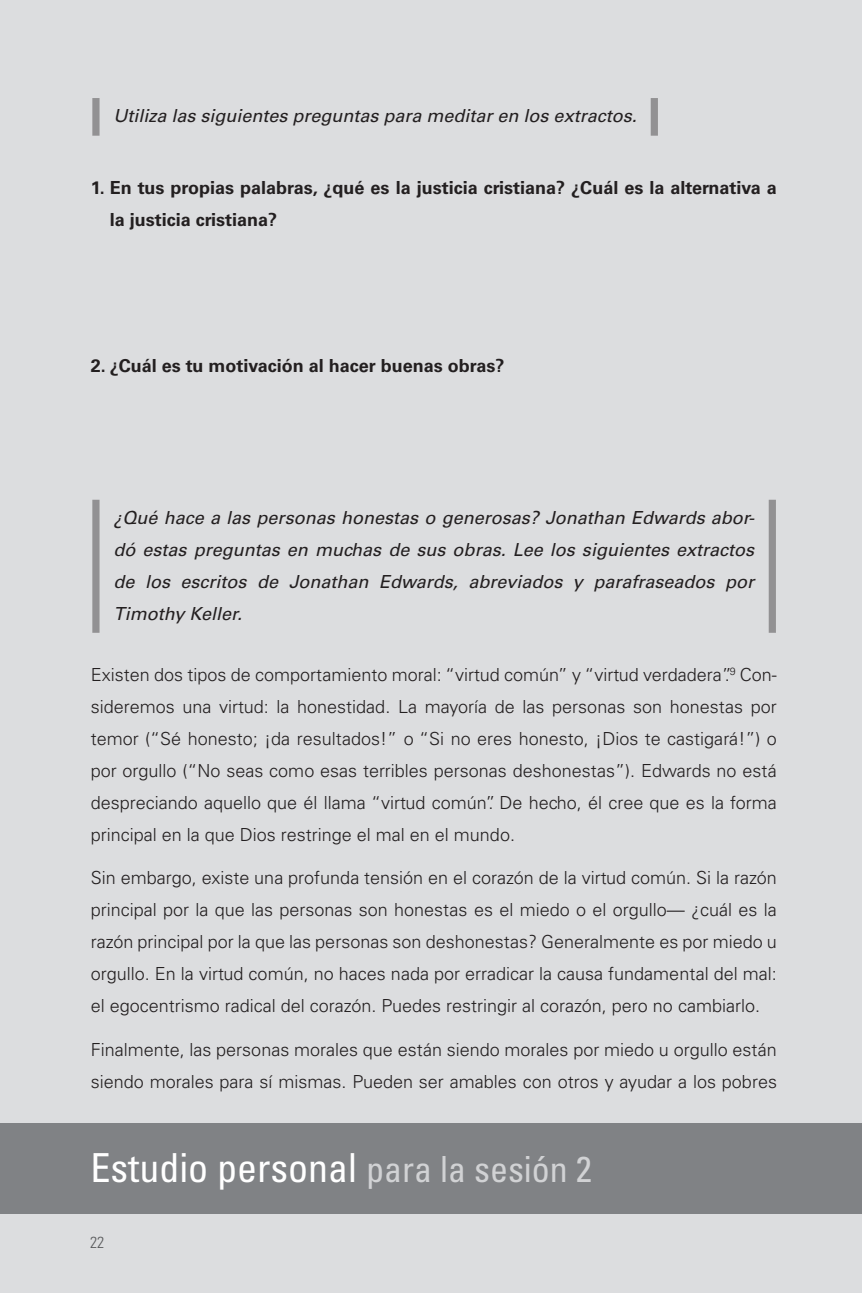
<style>
.page{position:relative;width:862px;height:1293px;background:#dcdddf}
.page>*{position:absolute;margin:0;border:0;box-sizing:border-box;transform-origin:0 0}
.t1{font:condensed 40px "Univers LT Std";color:#fff}
.mainparagraph{font:300 18px/32px "Univers LT Std";color:#231f20;text-align:justify}
.insightbrackets{font:italic 18px/32px "Univers LT Std";color:#231f20;text-align:justify}
.t2{font:700 18px/32px "Univers LT Std";color:#231f20}
.t3{font:300 condensed 16px "Univers LT Std";color:#57585a}
.s1{font-size:36px;color:#d1d2d4}
</style>
<div class="page">
<div style="left:0;top:1123px;width:862px;height:90px;background:#808285"></div>
<p class="insightbrackets" style="left:113px;top:100px;width:525px">Utiliza las siguientes preguntas para meditar en los extractos.</p>
<p class="t2" style="left:110px;top:172px;width:669px;text-indent:-19px">1. En tus propias palabras, ¿qué es la justicia cristiana? ¿Cuál es la alternativa a la justicia cristiana?</p>
<p class="t2" style="left:91px;top:349px;width:415px">2. ¿Cuál es tu motivación al hacer buenas obras?</p>
<p class="insightbrackets" style="left:113px;top:502px;width:643px">¿Qué hace a las personas honestas o generosas? Jonathan Edwards abor&shy;dó estas preguntas en muchas de sus obras. Lee los siguientes extractos de los escritos de Jonathan Edwards, abreviados y parafraseados por Timothy Keller.</p>
<p class="mainparagraph" style="left:91px;top:658px;width:688px">Existen dos tipos de comportamiento moral: “virtud común” y “virtud verdadera”.<sup>9</sup> Con&shy;sideremos una virtud: la honestidad. La mayoría de las personas son honestas por temor (“Sé honesto; ¡da resultados!” o “Si no eres honesto, ¡Dios te castigará!”) o por orgullo (“No seas como esas terribles personas deshonestas”). Edwards no está despreciando aquello que él llama “virtud común”. De hecho, él cree que es la forma principal en la que Dios restringe el mal en el mundo.</p>
<p class="mainparagraph" style="left:91px;top:861px;width:688px">Sin embargo, existe una profunda tensión en el corazón de la virtud común. Si la razón principal por la que las personas son honestas es el miedo o el orgullo— ¿cuál es la razón principal por la que las personas son deshonestas? Generalmente es por miedo u orgullo. En la virtud común, no haces nada por erradicar la causa fundamental del mal: el egocentrismo radical del corazón. Puedes restringir al corazón, pero no cambiarlo.</p>
<p class="mainparagraph" style="left:91px;top:1033px;width:688px">Finalmente, las personas morales que están siendo morales por miedo u orgullo están siendo morales para sí mismas. Pueden ser amables con otros y ayudar a los pobres</p>
<h1 class="t1" style="left:90px;top:1142px;width:503px">Estudio personal <span class="s1">para la sesión 2</span></h1>
<p class="t3" style="left:90px;top:1232px;width:16px">22</p>
</div>
